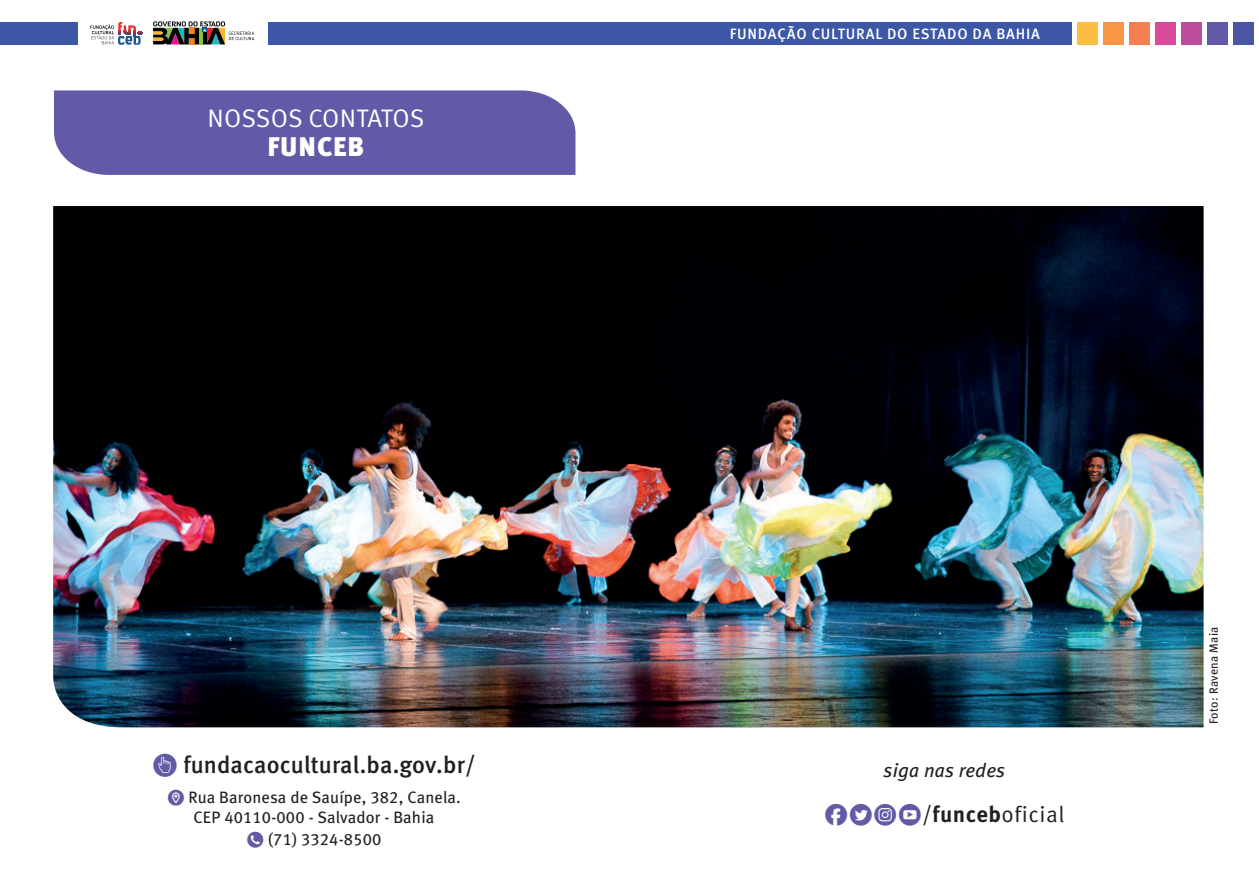
<style>
.page{position:relative;width:1259px;height:893px;background:#fff}
.page>*{position:absolute;margin:0;border:0;box-sizing:border-box;transform-origin:0 0}
.t1{font:900 27px "Meta Pro";letter-spacing:.035em;color:#fff}
.t2{font:25.35px "Meta Pro";color:#fff}
.t3{font:24px "Meta Medium LF";letter-spacing:.005em;color:#231f20}
.t4{font:22.5px "Meta Pro";letter-spacing:.025em;color:#231f20}
.t5{font:italic 19.5px "Meta Book LF";letter-spacing:.01em;color:#231f20}
.t6{font:16.5px/19.5px "Meta Book LF";letter-spacing:.01em;color:#231f20;text-align:center}
.t7{font:500 15px "Meta Pro";letter-spacing:.05em;color:#fff}
.t8{font:12px "Meta Book LF";letter-spacing:.02em;color:#231f20}
.s1{font-family:"typeecon";color:#625aa7}
.s2{font-family:"Meta Book LF"}
.s3{font-weight:700}
</style>
<div class="page">
<div style="left:268px;top:22px;width:803px;height:23px;background:#3c57a6"></div>
<div style="left:0;top:22px;width:78px;height:23px;background:#3c57a6"></div>
<div style="left:1155px;top:22px;width:20px;height:23px;background:#da4a9b"></div>
<div style="left:1233px;top:22px;width:21px;height:23px;background:#4a55a4"></div>
<div style="left:1128px;top:22px;width:21px;height:23px;background:#f47f52"></div>
<div style="left:1207px;top:22px;width:21px;height:23px;background:#625aa7"></div>
<div style="left:1102px;top:22px;width:21px;height:23px;background:#f79647"></div>
<div style="left:1181px;top:22px;width:21px;height:23px;background:#be4c9c"></div>
<div style="left:1076px;top:22px;width:21px;height:23px;background:#fdbd40"></div>
<svg style="left:118px;top:22px;width:18px;height:8px"></svg>
<svg style="left:118px;top:36px;width:23px;height:9px"></svg>
<svg style="left:90px;top:25px;width:24px;height:19px"></svg>
<svg style="left:153px;top:21px;width:101px;height:23px"></svg>
<div style="left:54px;top:90px;width:521px;height:85px;background:#625aa7"></div>
<img style="left:53px;top:206px;width:1150px;height:521px">
<h2 class="t2" style="left:207px;top:102px;width:218px">NOSSOS CONTATOS</h2>
<h1 class="t1" style="left:267px;top:130px;width:98px">FUNCEB</h1>
<h3 class="t3" style="left:152px;top:751px;width:325px"><span class="s1">U</span> fundacaocultural.ba.gov.br/</h3>
<p class="t6" style="left:167px;top:787px;width:295px"><span class="s1">M</span> Rua Baronesa de Sauípe, 382, Canela.<br>CEP 40110-000 - Salvador - Bahia</p>
<p class="t6" style="left:246px;top:829px;width:136px"><span class="s1">N</span> (71) 3324-8500</p>
<p class="t7" style="left:730px;top:25px;width:311px">FUNDAÇÃO CULTURAL DO ESTADO DA BAHIA</p>
<p class="t5" style="left:883px;top:759px;width:123px">siga nas redes</p>
<h3 class="t4" style="left:824px;top:800px;width:242px"><span class="s1">FTIY</span><span class="s2">/</span><span class="s3">funceb</span>oficial</h3>
<p class="t8" style="left:1206px;top:724px;width:99px;rotate:-90deg">Foto: Ravena Maia</p>
</div>
